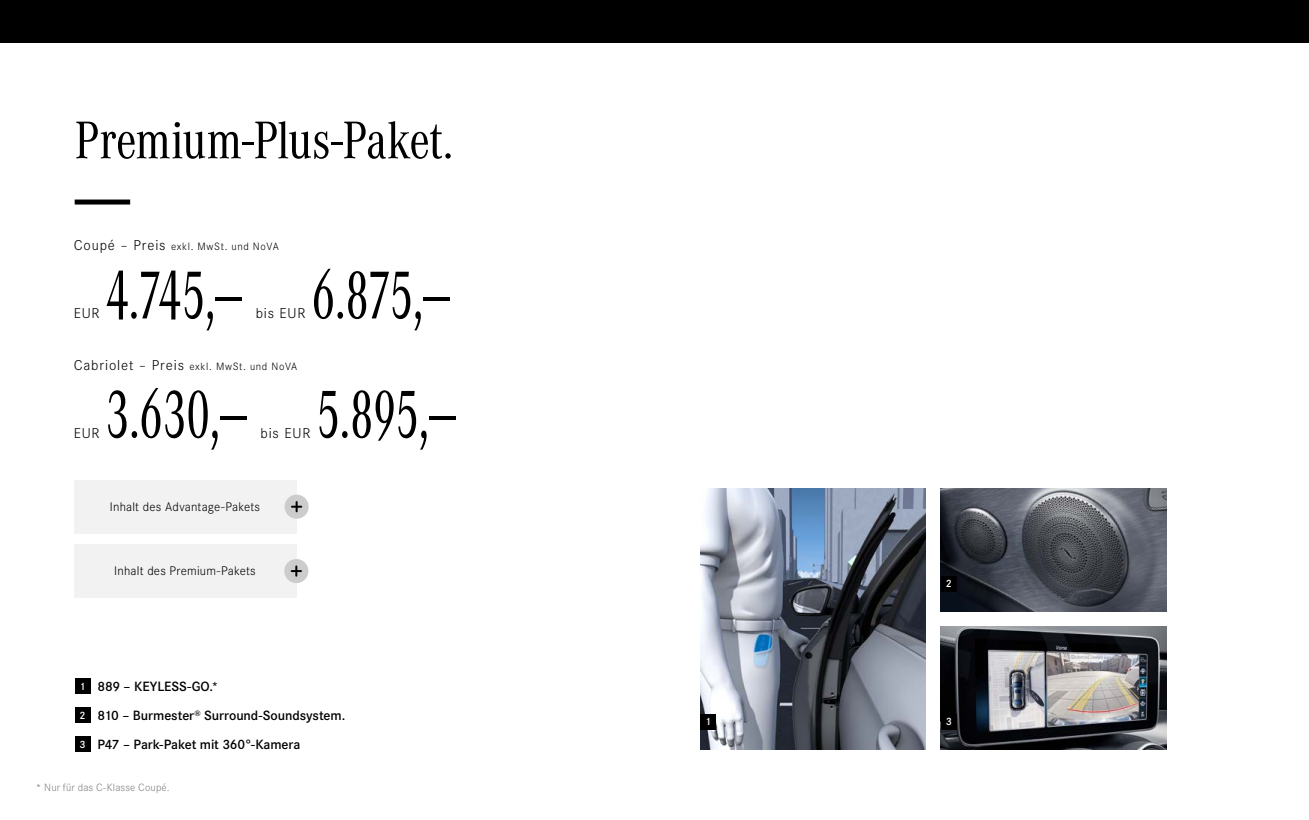
<style>
.page{position:relative;width:1309px;height:820px;background:#fff}
.page>*{position:absolute;margin:0;border:0;box-sizing:border-box;transform-origin:0 0}
.t1{font:71.7px "Daimler CAC";letter-spacing:-.03em;color:#000;scale:.8 1}
.t2{font:55px "Daimler CAC";letter-spacing:-.02em;color:#000}
.t3{font:300 14.9px "Daimler CS";letter-spacing:.055em;color:#000}
.t4{font:600 14px/29px "Daimler CS";letter-spacing:-.005em;color:#000}
.t5{font:300 13px "Daimler CS";letter-spacing:.015em;color:#000}
.t6{font:300 11px "Daimler CS";letter-spacing:.06em;color:#000}
.t7{font:300 11px "Daimler CS";letter-spacing:.01em;color:#808080}
.t8{font:600 11px "Daimler CS";color:#fff}
.s1{font-size:14.9px}
.s2{font-size:11px;color:#fff}
</style>
<div class="page">
<div style="left:0;top:0;width:1309px;height:43px;background:#000"></div>
<div style="left:75px;top:200px;width:55px;height:5px;background:#000"></div>
<div style="left:75px;top:678px;width:16px;height:16px;background:#000"></div>
<div style="left:75px;top:707px;width:16px;height:16px;background:#000"></div>
<div style="left:75px;top:736px;width:16px;height:16px;background:#000"></div>
<div style="left:74px;top:544px;width:222px;height:54px;background:#f2f2f2"></div>
<div style="left:284px;top:559px;width:24px;height:24px;background:#ccc;border-radius:50%"></div>
<svg style="left:292px;top:566px;width:9px;height:10px"></svg>
<img style="left:700px;top:489px;width:226px;height:260px">
<img style="left:941px;top:489px;width:225px;height:122px">
<img style="left:941px;top:626px;width:225px;height:123px">
<div style="left:700px;top:714px;width:16px;height:16px;background:#000"></div>
<div style="left:941px;top:576px;width:16px;height:16px;background:#000"></div>
<div style="left:941px;top:714px;width:16px;height:16px;background:#000"></div>
<div style="left:74px;top:480px;width:222px;height:54px;background:#f2f2f2"></div>
<div style="left:285px;top:495px;width:24px;height:24px;background:#ccc;border-radius:50%"></div>
<svg style="left:292px;top:502px;width:9px;height:9px"></svg>
<h2 class="t2" style="left:75px;top:102px;width:380px">Premium-Plus-Paket.</h2>
<p class="t6" style="left:74px;top:239px;width:207px"><span class="s1">Coupé – Preis</span> exkl. MwSt. und NoVA</p>
<h1 class="t1" style="left:105px;top:245px;width:173px">4.745,—</h1>
<p class="t3" style="left:74px;top:303px;width:28px">EUR</p>
<p class="t3" style="left:256px;top:303px;width:51px">bis EUR</p>
<h1 class="t1" style="left:311px;top:245px;width:176px">6.875,—</h1>
<p class="t6" style="left:74px;top:358px;width:225px"><span class="s1">Cabriolet – Preis</span> exkl. MwSt. und NoVA</p>
<p class="t3" style="left:74px;top:422px;width:28px">EUR</p>
<h1 class="t1" style="left:105px;top:364px;width:179px">3.630,—</h1>
<p class="t3" style="left:261px;top:422px;width:51px">bis EUR</p>
<h1 class="t1" style="left:316px;top:364px;width:177px">5.895,—</h1>
<p class="t5" style="left:110px;top:498px;width:152px">Inhalt des Advantage-Pakets</p>
<p class="t5" style="left:114px;top:562px;width:143px">Inhalt des Premium-Pakets</p>
<p class="t4" style="left:80px;top:671px;width:267px"><span class="s2">1</span> 889 – KEYLESS-GO.*<br><span class="s2">2</span> 810 – Burmester<sup>®</sup> Surround-Soundsystem.<br><span class="s2">3</span> P47 – Park-Paket mit 360°-Kamera</p>
<p class="t7" style="left:36px;top:780px;width:135px">* Nur für das C-Klasse Coupé.</p>
<p class="t8" style="left:705px;top:714px;width:8px">1</p>
<p class="t8" style="left:946px;top:576px;width:8px">2</p>
<p class="t8" style="left:946px;top:714px;width:8px">3</p>
</div>
